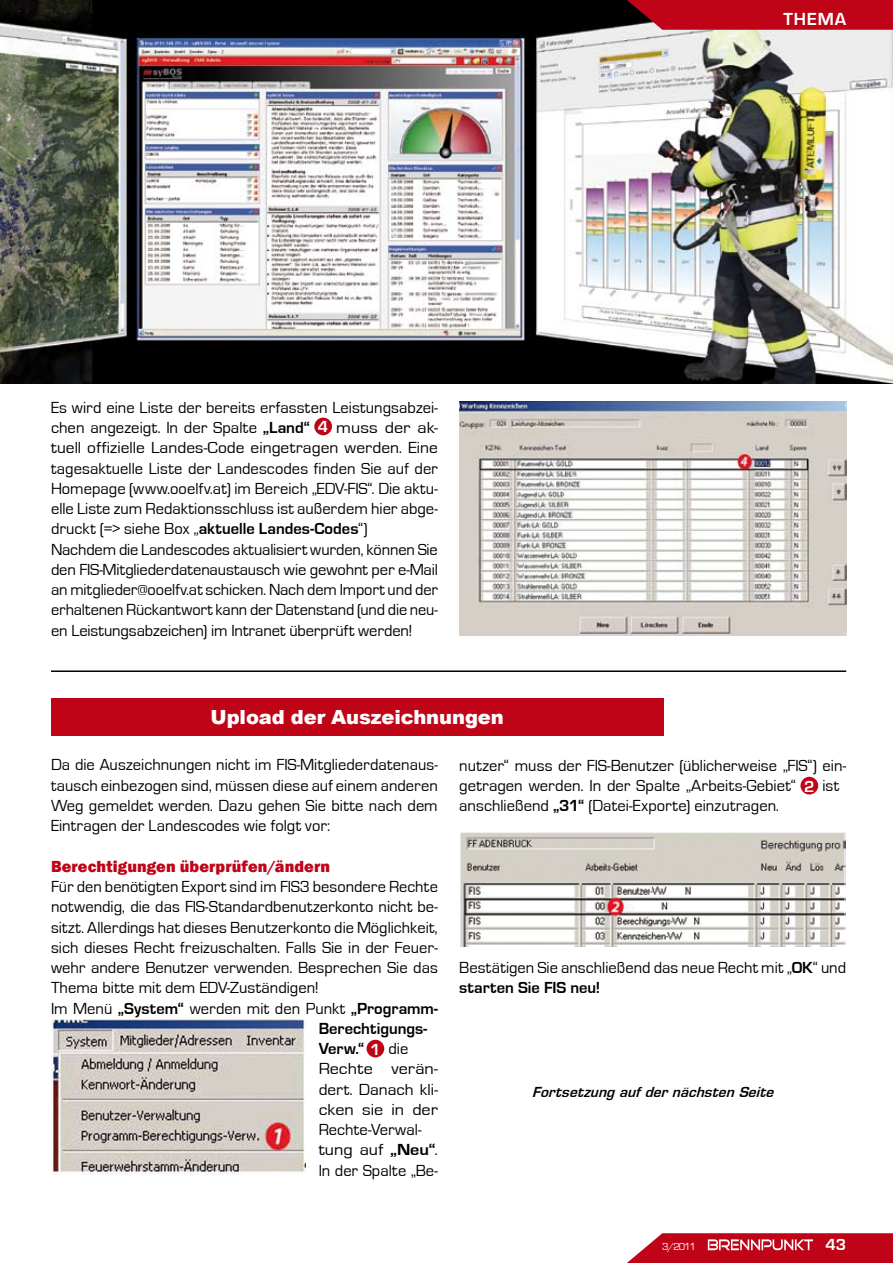
<style>
.page{position:relative;width:893px;height:1263px;background:#fff}
.page>*{position:absolute;margin:0;border:0;box-sizing:border-box;transform-origin:0 0}
.t1{font:900 19.5px "Arial";letter-spacing:-.005em;color:#fff}
.t2{font:700 18px "Eurostile";letter-spacing:.05em;color:#fff}
.t3{font:16.5px/20.2px "Eurostile";color:#000}
.t4{font:16.5px/20.2px "Eurostile";color:#000;scale:1.1 1}
.t5{font:800 16.5px "Franklin Gothic";letter-spacing:.005em;color:#c00418}
.t6{font:700 16.5px "Eurostile";color:#000}
.t7{font:700 16.5px "Eurostile";color:#fff}
.t8{font:italic 700 13.5px "Euromode";color:#000}
.t9{font:10.5px "Eurostile";color:#fff}
.s1{font-weight:700}
.s2{color:#fff}
</style>
<div class="page">
<img style="left:0;top:0;width:893px;height:383px">
<img style="left:459px;top:402px;width:387px;height:233px">
<div style="left:314px;top:418px;width:18px;height:17px;background:#c00418;border-radius:50%"></div>
<div style="left:51px;top:698px;width:612px;height:38px;background:#c00418"></div>
<hr style="left:51px;top:670px;width:795px;height:2px;background:#000">
<img style="left:51px;top:1020px;width:255px;height:155px">
<img style="left:460px;top:832px;width:386px;height:114px">
<div style="left:367px;top:1040px;width:17px;height:17px;background:#c00418;border-radius:50%"></div>
<div style="left:800px;top:777px;width:18px;height:17px;background:#c00418;border-radius:50%"></div>
<svg style="left:627px;top:0;width:266px;height:30px;background:#b90b1d"></svg>
<svg style="left:627px;top:1233px;width:266px;height:30px;background:#c82537"></svg>
<p class="t3" style="left:51px;top:398px;width:388px">Es wird eine Liste der bereits erfassten Leistungsabzei&shy;chen angezeigt. In der Spalte <span class="s1">„Land“</span></p>
<p class="t7" style="left:318px;top:418px;width:12px">4</p>
<p class="t4" style="left:51px;top:418px;width:353px;text-indent:285px">muss der ak&shy;tuell offizielle Landes-Code eingetragen werden. Eine tagesaktuelle Liste der Landescodes finden Sie auf der Homepage (www.ooelfv.at) im Bereich „EDV-FIS“. Die aktu&shy;elle Liste zum Redaktionsschluss ist außerdem hier abge&shy;druckt (=&gt; siehe Box „<span class="s1">aktuelle Landes-Codes</span>“)<br>Nachdem die Landescodes aktualisiert wurden, können Sie den FIS-Mitgliederdatenaustausch wie gewohnt per e-Mail an mitglieder@ooelfv.at schicken. Nach dem Import und der erhaltenen Rückantwort kann der Datenstand (und die neu&shy;en Leistungsabzeichen) im Intranet überprüft werden!</p>
<p class="t2" style="left:783px;top:9px;width:64px">Thema</p>
<p class="t1" style="left:211px;top:705px;width:295px">Upload der Auszeichnungen</p>
<p class="t3" style="left:51px;top:755px;width:388px;text-align:justify">Da die Auszeichnungen nicht im FIS-Mitgliederdatenaus&shy;tausch einbezogen sind, müssen diese auf einem anderen Weg gemeldet werden. Dazu gehen Sie bitte nach dem Eintragen der Landescodes wie folgt vor:</p>
<p class="t5" style="left:51px;top:855px;width:281px">Berechtigungen überprüfen/ändern</p>
<p class="t3" style="left:51px;top:877px;width:388px">Für den benötigten Export sind im FIS3 besondere Rechte</p>
<p class="t3" style="left:51px;top:897px;width:388px">notwendig, die das FIS-Standardbenutzerkonto nicht be-</p>
<p class="t3" style="left:51px;top:917px;width:388px">sitzt. Allerdings hat dieses Benutzerkonto die Möglichkeit,</p>
<p class="t3" style="left:51px;top:937px;width:388px">sich dieses Recht freizuschalten. Falls Sie in der Feuer-</p>
<p class="t3" style="left:51px;top:958px;width:388px">wehr andere Benutzer verwenden. Besprechen Sie das</p>
<p class="t3" style="left:51px;top:978px;width:269px">Thema bitte mit dem EDV-Zuständigen!</p>
<p class="t3" style="left:51px;top:998px;width:388px">Im Menü <span class="s1">„System“</span> werden mit den Punkt <span class="s1">„Programm-</span></p>
<p class="t6" style="left:319px;top:1019px;width:110px">Berechtigungs-</p>
<p class="t6" style="left:319px;top:1039px;width:63px">Verw.“ <span class="s2">1</span></p>
<p class="t3" style="left:459px;top:755px;width:388px">nutzer“ muss der FIS-Benutzer (üblicherweise „FIS“) ein&shy;getragen werden. In der Spalte „Arbeits-Gebiet“</p>
<p class="t3" style="left:822px;top:775px;width:18px">ist</p>
<p class="t7" style="left:804px;top:777px;width:12px">2</p>
<p class="t3" style="left:459px;top:796px;width:321px">anschließend <span class="s1">„31“</span> (Datei-Exporte) einzutragen.</p>
<p class="t3" style="left:459px;top:958px;width:388px">Bestätigen Sie anschließend das neue Recht mit „<span class="s1">OK</span>“ und <span class="s1">starten Sie FIS neu!</span></p>
<p class="t3" style="left:319px;top:1039px;width:121px;text-indent:70px">die<br>Rechte verän&shy;dert. Danach kli&shy;cken sie in der<br>Rechte-Verwal&shy;tung auf <span class="s1">„Neu“</span>.<br>In der Spalte „Be-</p>
<p class="t8" style="left:532px;top:1084px;width:247px">FortsetzungaufdernächstenSeite</p>
<p class="t9" style="left:662px;top:1241px;width:35px">3/2011</p>
<p class="t7" style="left:826px;top:1236px;width:22px">43</p>
</div>
